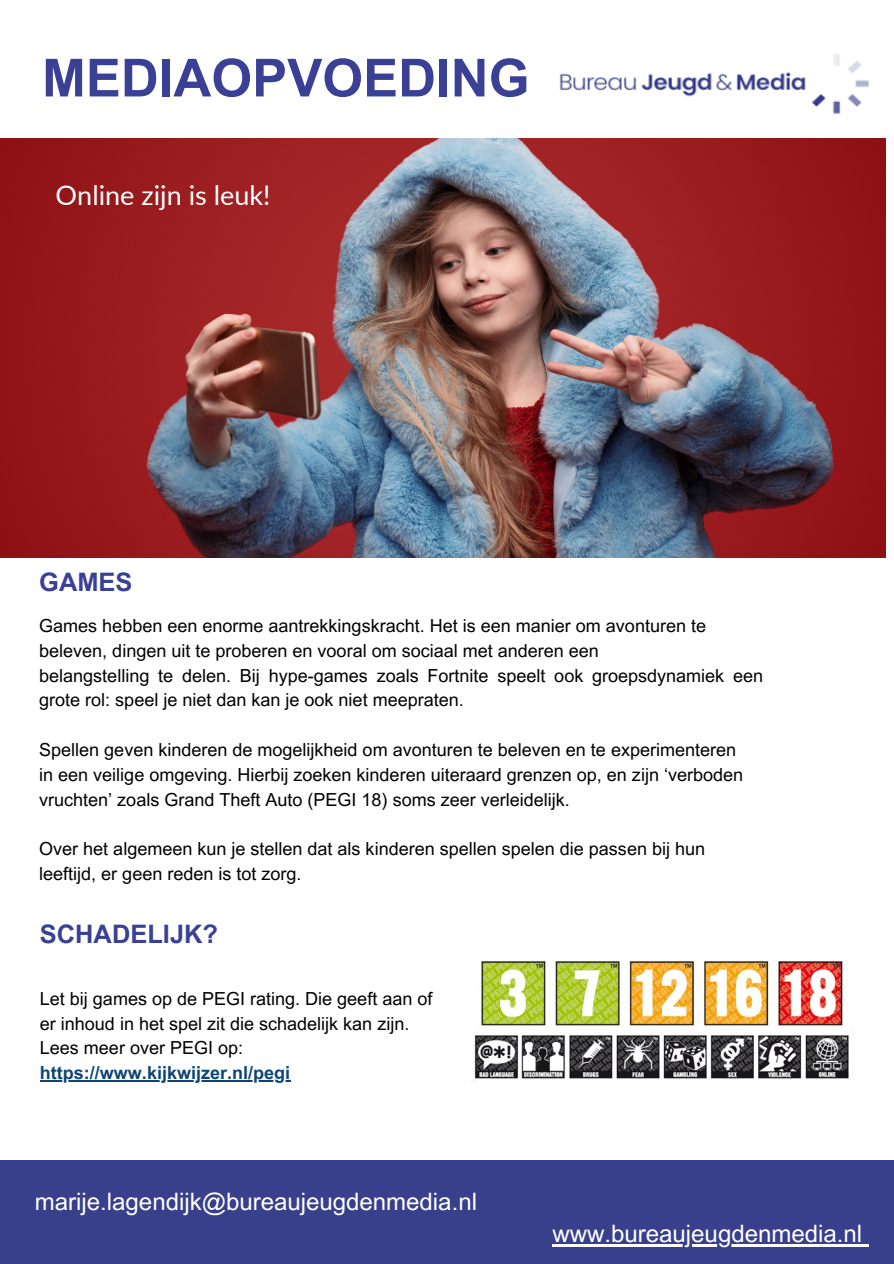
<style>
.page{position:relative;width:894px;height:1264px;background:#fff}
.page>*{position:absolute;margin:0;border:0;box-sizing:border-box;transform-origin:0 0}
.t1{font:700 52.5px "Arial MT Pro";color:#394095}
.t2{font:27px "Lato";color:#fff}
.t3{font:700 25.5px "Arial MT Pro";color:#394095}
.t4{font:24px "Arial MT Pro";color:#fff}
.t5{font:18px/24.8px "Arial MT Pro";color:#000}
.t6{font:700 18px "Arial MT Pro";color:#0f4574}
.s1{color:#010101}
</style>
<div class="page">
<div style="left:0;top:1160px;width:893px;height:103px;background:#39408b"></div>
<img style="left:0;top:139px;width:885px;height:418px">
<img style="left:473px;top:961px;width:376px;height:121px">
<hr style="left:40px;top:1080px;width:250px;height:1px;background:#0f4574">
<img style="left:559px;top:54px;width:310px;height:60px">
<hr style="left:552px;top:1243px;width:309px;height:3px;background:#fff">
<svg style="left:861px;top:1244px;width:7px;height:2px"></svg>
<h1 class="t1" style="left:42px;top:58px;width:489px">MEDIAOPVOEDING</h1>
<h2 class="t2" style="left:56px;top:178px;width:216px">Online zijn is leuk!</h2>
<h3 class="t3" style="left:39px;top:572px;width:95px">GAMES</h3>
<p class="t5" style="left:39px;top:615px;width:725px"><span class="s1">Gam</span>es hebben een enorme aantrekkingskracht. Het is een manier om avonturen te beleven, dingen uit te proberen en vooral om sociaal met anderen een<br>belangstelling te delen. Bij hype-games zoals Fortnite speelt ook groepsdynamiek een grote rol: speel je niet dan k<span class="s1">an je ook niet meepraten.</span></p>
<p class="t5" style="left:39px;top:739px;width:705px">Spellen geven kinderen de mogelijkheid om avonturen te beleven en te experimenteren in een veilige omgeving. Hierbij zoeken kinderen uiteraard grenzen op, en zijn ‘verboden vruchten’ zoals Grand Theft Auto (PEGI 18) soms zeer verleidelijk.</p>
<p class="t5" style="left:39px;top:838px;width:667px">Over het algemeen kun je stellen dat als kinderen spellen spelen die passen bij hun leeftijd, er geen reden is tot zorg.</p>
<h3 class="t3" style="left:40px;top:924px;width:180px">SCHADELIJK?</h3>
<p class="t5" style="left:40px;top:988px;width:394px">Let bij games op de PEGI rating. Die geeft aan of er inhoud in het spel zit die schadelijk kan zijn.<br>Lees meer over PEGI op:</p>
<p class="t6" style="left:40px;top:1066px;width:252px">https://www.kijkwijzer.nl/pegi</p>
<h3 class="t4" style="left:35px;top:1192px;width:443px">marije.lagendijk@bureaujeugdenmedia.nl</h3>
<h3 class="t4" style="left:552px;top:1224px;width:311px">www.bureaujeugdenmedia.nl</h3>
</div>
